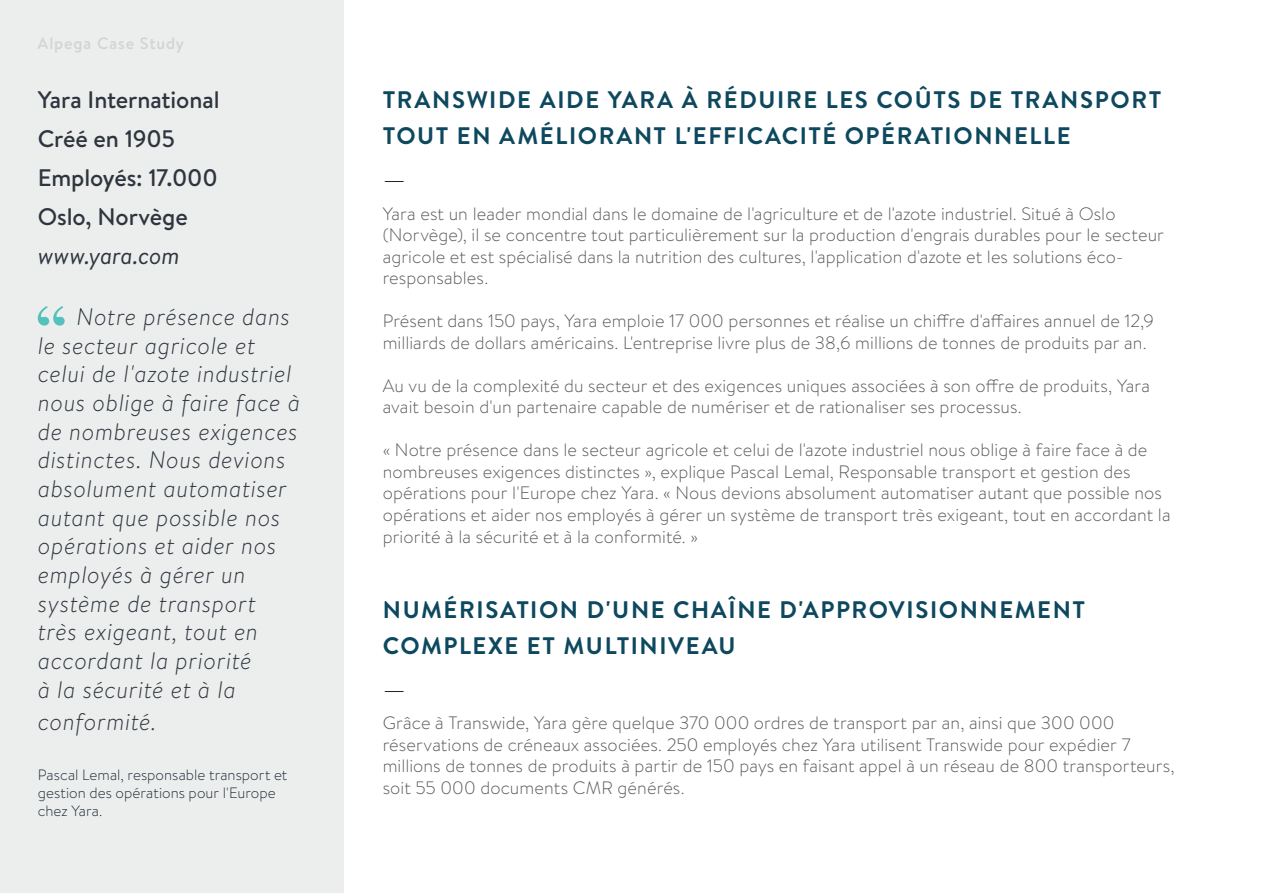
<style>
.page{position:relative;width:1263px;height:893px;background:#fff}
.page>*{position:absolute;margin:0;border:0;box-sizing:border-box;transform-origin:0 0}
.Sub-Headline_Body{font:300 30px "Brandon Text";color:#231f20}
.Quotation_12{font:italic 300 23.85px/28.7px "Brandon Text";letter-spacing:.025em;color:#2e353e}
.Sub-Headline_Body-2{font:700 23.85px/36px "Brandon Text";letter-spacing:.07em;color:#0d485e}
.Quotation_12-2{font:500 23.85px "Brandon Text";letter-spacing:-.005em;color:#2e353e}
.Quotation_12-3{font:italic 23.85px "Brandon Text";letter-spacing:-.005em;color:#2e353e}
.Body_Text_1{font:300 18px/21.5px "Brandon Text";letter-spacing:.005em;color:#57585a}
.t1{font:500 16.5px "Brandon Text";letter-spacing:.055em;color:#d1d4d3}
.Body_Text_1-2{font:300 15px/18px "Brandon Text";letter-spacing:.005em;color:#1b2832}
</style>
<div class="page">
<div style="left:0;top:0;width:344px;height:893px;background:#eceded"></div>
<hr style="left:1262px;top:0;width:1px;height:893px;background:#d1d4d3">
<svg style="left:38px;top:306px;width:27px;height:20px"></svg>
<p class="t1" style="left:37px;top:32px;width:148px">Alpega Case Study</p>
<p class="Quotation_12-2" style="left:38px;top:83px;width:183px">Yara International</p>
<p class="Quotation_12-2" style="left:38px;top:122px;width:139px">Créé en 1905</p>
<p class="Quotation_12-2" style="left:38px;top:161px;width:182px">Employés: 17.000</p>
<p class="Quotation_12-2" style="left:38px;top:200px;width:151px">Oslo, Norvège</p>
<p class="Quotation_12-3" style="left:38px;top:239px;width:143px">www.yara.com</p>
<p class="Quotation_12" style="left:38px;top:301px;width:264px;text-indent:39px">Notre présence dans le secteur agricole et celui de l'azote industriel nous oblige à faire face à de nombreuses exigences distinctes. Nous devions absolument automatiser autant que possible nos opérations et aider nos employés à gérer un système de transport très exigeant, tout en accordant la priorité<br>à la sécurité et à la</p>
<p class="Quotation_12" style="left:38px;top:707px;width:120px">conformité.</p>
<p class="Body_Text_1-2" style="left:38px;top:766px;width:251px">Pascal Lemal, responsable transport et gestion des opérations pour l'Europe chez Yara.</p>
<p class="Sub-Headline_Body-2" style="left:383px;top:81px;width:780px">TRANSWIDE AIDE YARA À RÉDUIRE LES COÛTS DE TRANSPORT<br>TOUT EN AMÉLIORANT L'EFFICACITÉ OPÉRATIONNELLE</p>
<p class="Sub-Headline_Body" style="left:383px;top:158px;width:25px">—</p>
<p class="Body_Text_1" style="left:383px;top:202px;width:783px">Yara est un leader mondial dans le domaine de l'agriculture et de l'azote industriel. Situé à Oslo (Norvège), il se concentre tout particulièrement sur la production d'engrais durables pour le secteur agricole et est spécialisé dans la nutrition des cultures, l'application d'azote et les solutions éco&shy;responsables.</p>
<p class="Body_Text_1" style="left:383px;top:310px;width:773px">Présent dans 150 pays, Yara emploie 17 000 personnes et réalise un chiffre d'affaires annuel de 12,9 milliards de dollars américains. L'entreprise livre plus de 38,6 millions de tonnes de produits par an.</p>
<p class="Body_Text_1" style="left:383px;top:374px;width:769px">Au vu de la complexité du secteur et des exigences uniques associées à son offre de produits, Yara avait besoin d'un partenaire capable de numériser et de rationaliser ses processus.</p>
<p class="Body_Text_1" style="left:383px;top:439px;width:789px">« Notre présence dans le secteur agricole et celui de l'azote industriel nous oblige à faire face à de nombreuses exigences distinctes », explique Pascal Lemal, Responsable transport et gestion des opérations pour l'Europe chez Yara. « Nous devions absolument automatiser autant que possible nos opérations et aider nos employés à gérer un système de transport très exigeant, tout en accordant la priorité à la sécurité et à la conformité. »</p>
<p class="Sub-Headline_Body-2" style="left:383px;top:591px;width:704px">NUMÉRISATION D'UNE CHAÎNE D'APPROVISIONNEMENT<br>COMPLEXE ET MULTINIVEAU</p>
<p class="Sub-Headline_Body" style="left:383px;top:668px;width:25px">—</p>
<p class="Body_Text_1" style="left:383px;top:712px;width:793px">Grâce à Transwide, Yara gère quelque 370 000 ordres de transport par an, ainsi que 300 000 réservations de créneaux associées. 250 employés chez Yara utilisent Transwide pour expédier 7 millions de tonnes de produits à partir de 150 pays en faisant appel à un réseau de 800 transporteurs, soit 55 000 documents CMR générés.</p>
</div>
